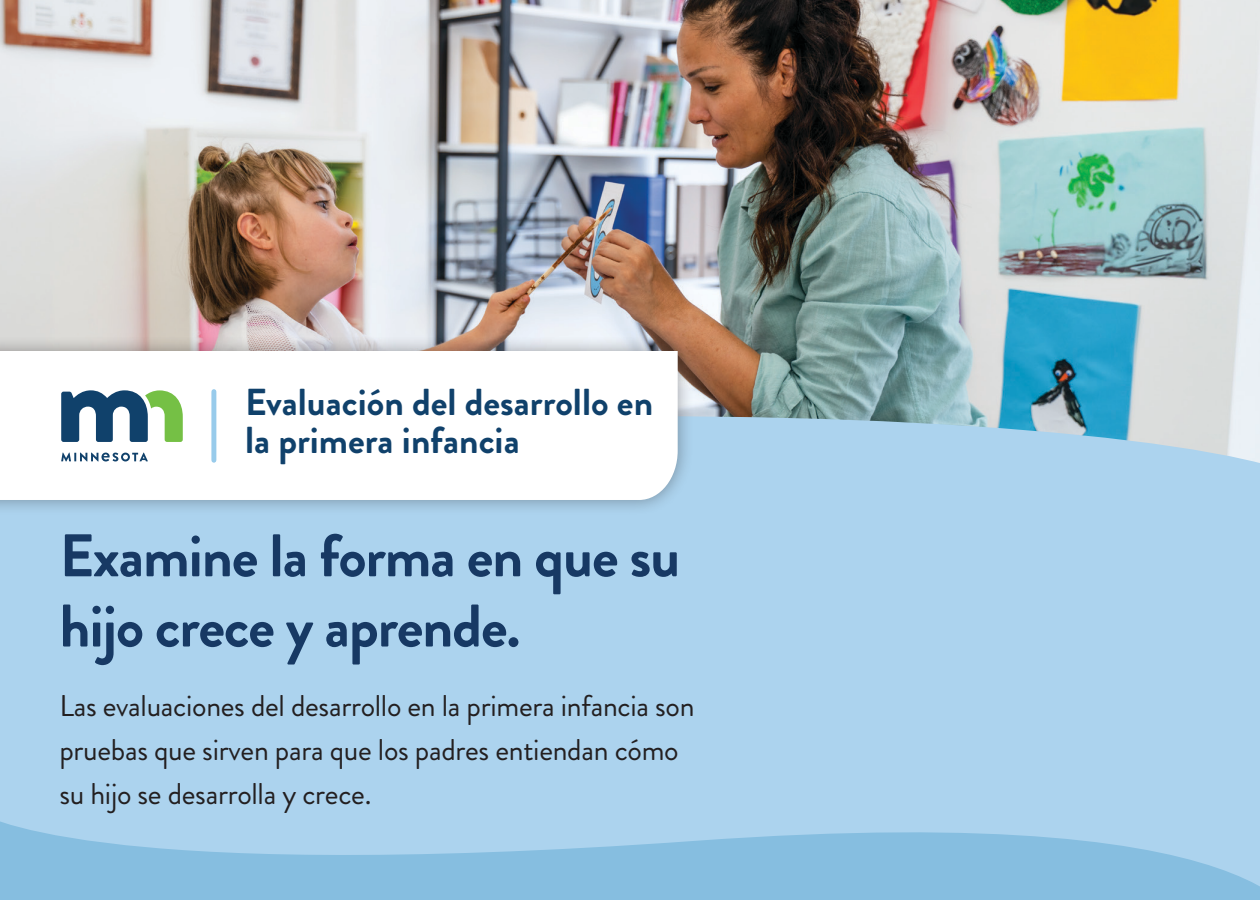
<style>
.page{position:relative;width:1260px;height:900px;background:#fff}
.page>*{position:absolute;margin:0;border:0;box-sizing:border-box;transform-origin:0 0}
.t1{font:700 60px/70.2px "Brandon Grotesque";letter-spacing:-.02em;color:#173964}
.t2{font:700 37.5px "Brandon Grotesque";color:#10416b}
.t3{font:30px/44px "Brandon Grotesque";letter-spacing:-.01em;color:#231f20}
</style>
<div class="page">
<img style="left:0;top:0;width:1260px;height:416px">
<div style="left:0;top:416px;width:1260px;height:381px;background:#acd3ee"></div>
<svg style="left:0;top:797px;width:1260px;height:103px;background:#97c7e6"></svg>
<div style="left:0;top:335px;width:694px;height:181px;background:#231f20;opacity:.4"></div>
<svg style="left:0;top:351px;width:678px;height:149px"></svg>
<svg style="left:61px;top:390px;width:122px;height:52px"></svg>
<svg style="left:61px;top:453px;width:87px;height:9px"></svg>
<div style="left:211px;top:392px;width:5px;height:68px;background:#98cbeb"></div>
<p class="t2" style="left:245px;top:376px;width:410px">Evaluación del desarrollo en</p>
<p class="t2" style="left:245px;top:414px;width:276px">la primera infancia</p>
<p class="t1" style="left:59px;top:521px;width:622px">Examine la forma en que su hijo crece y aprende.</p>
<p class="t3" style="left:59px;top:684px;width:637px">Las evaluaciones del desarrollo en la primera infancia son pruebas que sirven para que los padres entiendan cómo su hijo se desarrolla y crece.</p>
</div>
